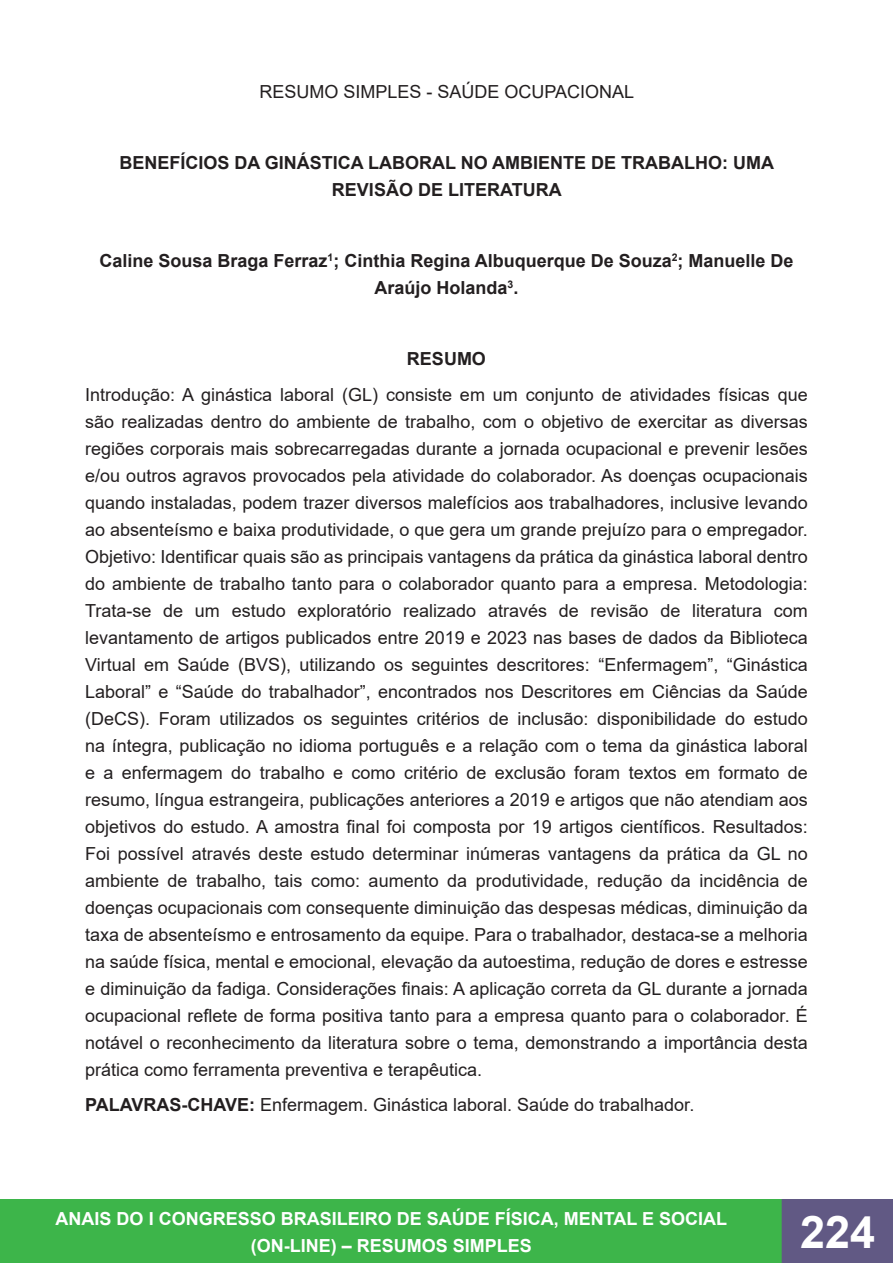
<style>
.page{position:relative;width:893px;height:1263px;background:#fff}
.page>*{position:absolute;margin:0;border:0;box-sizing:border-box;transform-origin:0 0}
.t1{font:700 45px "Arial";color:#fff}
.t2{font:18px/27px "Arial";color:#231f20;text-align:justify}
.t3{font:700 18px/27px "Arial";color:#231f20;text-align:center}
.t4{font:700 18px/27px "Arial";color:#fff;text-align:center}
.s1{font-weight:700}
</style>
<div class="page">
<div style="left:0;top:1200px;width:782px;height:63px;background:#3db54a"></div>
<div style="left:0;top:1199px;width:783px;height:64px;border:2px solid #3db54a"></div>
<div style="left:782px;top:1200px;width:111px;height:63px;background:#615984"></div>
<div style="left:782px;top:1199px;width:111px;height:64px;border:2px solid #615984"></div>
<p class="t2" style="left:259px;top:78px;width:376px">RESUMO SIMPLES - SAÚDE OCUPACIONAL</p>
<p class="t3" style="left:119px;top:150px;width:656px">BENEFÍCIOS DA GINÁSTICA LABORAL NO AMBIENTE DE TRABALHO: UMA<br>REVISÃO DE LITERATURA</p>
<p class="t3" style="left:99px;top:248px;width:696px">Caline Sousa Braga Ferraz<sup>1</sup>; Cinthia Regina Albuquerque De Souza<sup>2</sup>; Manuelle De<br>Araújo Holanda<sup>3</sup>.</p>
<p class="t3" style="left:407px;top:346px;width:81px">RESUMO</p>
<p class="t2" style="left:85px;top:381px;width:724px">Introdução: A ginástica laboral (GL) consiste em um conjunto de atividades físicas que são realizadas dentro do ambiente de trabalho, com o objetivo de exercitar as diversas regiões corporais mais sobrecarregadas durante a jornada ocupacional e prevenir lesões e/ou outros agravos provocados pela atividade do colaborador. As doenças ocupacionais quando instaladas, podem trazer diversos malefícios aos trabalhadores, inclusive levando ao absenteísmo e baixa produtividade, o que gera um grande prejuízo para o empregador.<br>Objetivo: Identificar quais são as principais vantagens da prática da ginástica laboral dentro do ambiente de trabalho tanto para o colaborador quanto para a empresa. Metodologia:<br>Trata-se de um estudo exploratório realizado através de revisão de literatura com levantamento de artigos publicados entre 2019 e 2023 nas bases de dados da Biblioteca Virtual em Saúde (BVS), utilizando os seguintes descritores: “Enfermagem”, “Ginástica Laboral” e “Saúde do trabalhador”, encontrados nos Descritores em Ciências da Saúde (DeCS). Foram utilizados os seguintes critérios de inclusão: disponibilidade do estudo na íntegra, publicação no idioma português e a relação com o tema da ginástica laboral e a enfermagem do trabalho e como critério de exclusão foram textos em formato de resumo, língua estrangeira, publicações anteriores a 2019 e artigos que não atendiam aos objetivos do estudo. A amostra final foi composta por 19 artigos científicos. Resultados:<br>Foi possível através deste estudo determinar inúmeras vantagens da prática da GL no ambiente de trabalho, tais como: aumento da produtividade, redução da incidência de doenças ocupacionais com consequente diminuição das despesas médicas, diminuição da taxa de absenteísmo e entrosamento da equipe. Para o trabalhador, destaca-se a melhoria na saúde física, mental e emocional, elevação da autoestima, redução de dores e estresse e diminuição da fadiga. Considerações finais: A aplicação correta da GL durante a jornada ocupacional reflete de forma positiva tanto para a empresa quanto para o colaborador. É notável o reconhecimento da literatura sobre o tema, demonstrando a importância desta prática como ferramenta preventiva e terapêutica.</p>
<p class="t2" style="left:85px;top:1091px;width:611px"><span class="s1">PALAVRAS-CHAVE:</span> Enfermagem. Ginástica laboral. Saúde do trabalhador.</p>
<p class="t4" style="left:56px;top:1205px;width:673px">ANAIS DO I CONGRESSO BRASILEIRO DE SAÚDE FÍSICA, MENTAL E SOCIAL (ON-LINE) – RESUMOS SIMPLES</p>
<h1 class="t1" style="left:800px;top:1200px;width:77px">224</h1>
</div>
